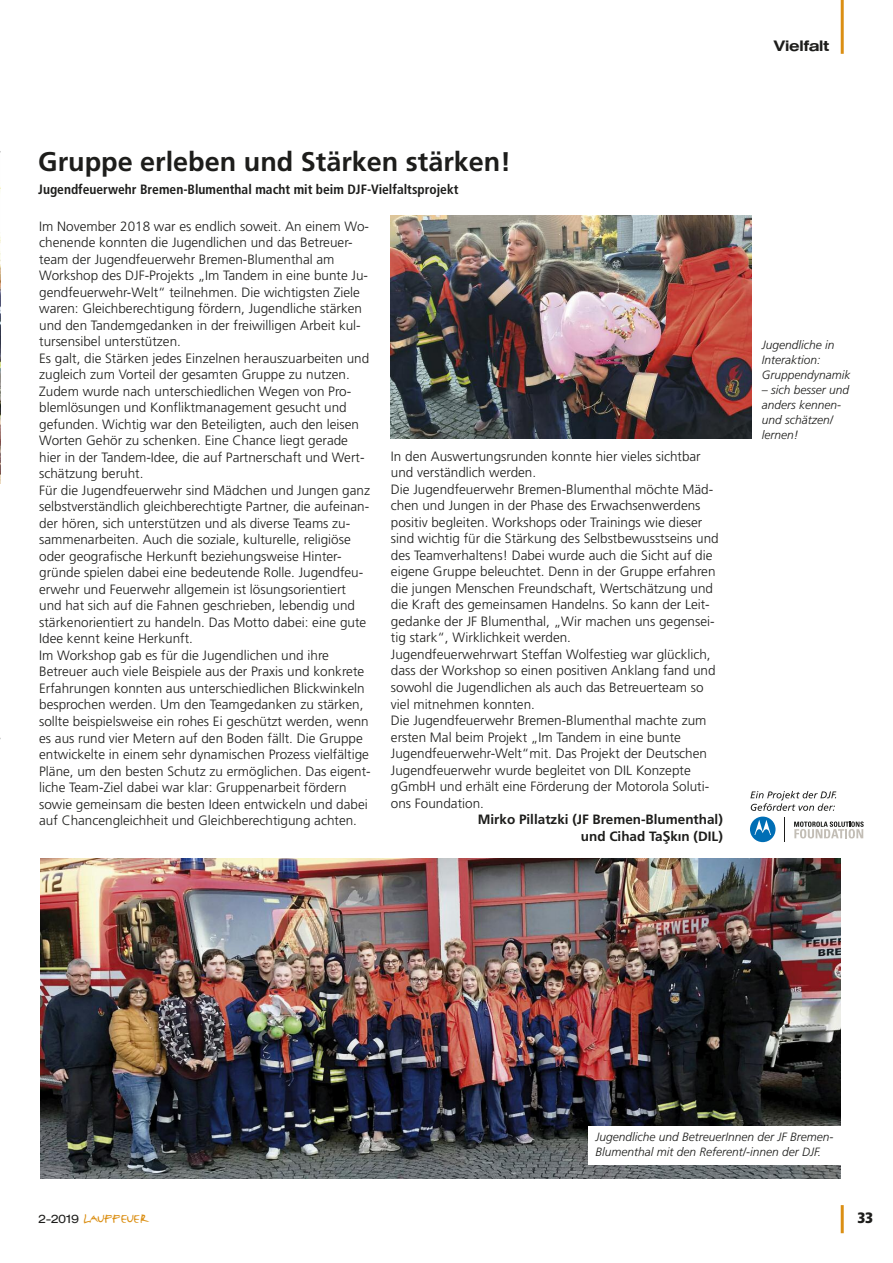
<style>
.page{position:relative;width:893px;height:1263px;background:#fff}
.page>*{position:absolute;margin:0;border:0;box-sizing:border-box;transform-origin:0 0}
.t1{font:27.75px "FF Justlefthand Caps";color:#db8f14}
.t2{font:700 27px "Frutiger";color:#1d1d1b}
.t3{font:500 15px "Helvetica Extended BQ";color:#1d1d1b}
.t4{font:900 condensed 15px "Frutiger";color:#1d1d1b}
.t5{font:300 13.5px/16.5px "Frutiger";color:#1d1d1b}
.t6{font:700 condensed 13.5px "Frutiger";color:#1d1d1b}
.t7{font:700 13.5px/16.5px "Frutiger";color:#1d1d1b;text-align:right}
.t8{font:italic 300 12px/15px "Frutiger";color:#1d1d1b}
.t9{font:300 12px "Helvetica Extended BQ";color:#1d1d1b}
.s1{font-family:"Lucida Grande"}
.s2{font-size:20.85px}
.s3{font-size:23.1px}
.s4{font-size:22.65px}
</style>
<div class="page">
<hr style="left:841px;top:0;width:3px;height:54px;background:#db8f14">
<hr style="left:841px;top:1205px;width:3px;height:28px;background:#db8f14">
<img style="left:0;top:152px;width:1px;height:331px">
<div style="left:750px;top:816px;width:25px;height:26px;background:#006eb5;border-radius:50%"></div>
<svg style="left:754px;top:820px;width:17px;height:15px"></svg>
<svg style="left:794px;top:821px;width:70px;height:17px"></svg>
<svg style="left:784px;top:817px;width:1px;height:25px"></svg>
<svg style="left:750px;top:791px;width:86px;height:20px"></svg>
<img style="left:41px;top:858px;width:799px;height:320px">
<img style="left:391px;top:215px;width:360px;height:223px">
<div style="left:588px;top:1126px;width:254px;height:38px;background:#fff"></div>
<p class="t3" style="left:773px;top:37px;width:57px">Vielfalt</p>
<h2 class="t2" style="left:38px;top:151px;width:474px">Gruppe erleben und Stärken stärken!</h2>
<p class="t6" style="left:38px;top:183px;width:422px">Jugendfeuerwehr Bremen-Blumenthal macht mit beim DJF-Vielfaltsprojekt</p>
<p class="t5" style="left:39px;top:219px;width:333px">Im November 2018 war es endlich soweit. An einem Wo&shy;chenende konnten die Jugendlichen und das Betreuer&shy;team der Jugendfeuerwehr Bremen-Blumenthal am Workshop des DJF-Projekts „Im Tandem in eine bunte Ju&shy;gendfeuerwehr-Welt“ teilnehmen. Die wichtigsten Ziele waren: Gleichberechtigung fördern, Jugendliche stärken und den Tandemgedanken in der freiwilligen Arbeit kul&shy;tursensibel unterstützen.<br>Es galt, die Stärken jedes Einzelnen herauszuarbeiten und zugleich zum Vorteil der gesamten Gruppe zu nutzen.<br>Zudem wurde nach unterschiedlichen Wegen von Pro&shy;blemlösungen und Konfliktmanagement gesucht und gefunden. Wichtig war den Beteiligten, auch den leisen Worten Gehör zu schenken. Eine Chance liegt gerade hier in der Tandem-Idee, die auf Partnerschaft und Wert&shy;schätzung beruht.<br>Für die Jugendfeuerwehr sind Mädchen und Jungen ganz selbstverständlich gleichberechtigte Partner, die aufeinan&shy;der hören, sich unterstützen und als diverse Teams zu&shy;sammenarbeiten. Auch die soziale, kulturelle, religiöse oder geografische Herkunft beziehungsweise Hinter&shy;gründe spielen dabei eine bedeutende Rolle. Jugendfeu&shy;erwehr und Feuerwehr allgemein ist lösungsorientiert und hat sich auf die Fahnen geschrieben, lebendig und stärkenorientiert zu handeln. Das Motto dabei: eine gute Idee kennt keine Herkunft.<br>Im Workshop gab es für die Jugendlichen und ihre Betreuer auch viele Beispiele aus der Praxis und konkrete Erfahrungen konnten aus unterschiedlichen Blickwinkeln besprochen werden. Um den Teamgedanken zu stärken, sollte beispielsweise ein rohes Ei geschützt werden, wenn es aus rund vier Metern auf den Boden fällt. Die Gruppe entwickelte in einem sehr dynamischen Prozess vielfältige Pläne, um den besten Schutz zu ermöglichen. Das eigent&shy;liche Team-Ziel dabei war klar: Gruppenarbeit fördern sowie gemeinsam die besten Ideen entwickeln und dabei auf Chancengleichheit und Gleichberechtigung achten.</p>
<p class="t5" style="left:391px;top:449px;width:329px">In den Auswertungsrunden konnte hier vieles sichtbar und verständlich werden.<br>Die Jugendfeuerwehr Bremen-Blumenthal möchte Mäd&shy;chen und Jungen in der Phase des Erwachsenwerdens positiv begleiten. Workshops oder Trainings wie dieser sind wichtig für die Stärkung des Selbstbewusstseins und des Teamverhaltens! Dabei wurde auch die Sicht auf die eigene Gruppe beleuchtet. Denn in der Gruppe erfahren die jungen Menschen Freundschaft, Wertschätzung und die Kraft des gemeinsamen Handelns. So kann der Leit&shy;gedanke der JF Blumenthal, „Wir machen uns gegensei&shy;tig stark“, Wirklichkeit werden.<br>Jugendfeuerwehrwart Steffan Wolfestieg war glücklich, dass der Workshop so einen positiven Anklang fand und sowohl die Jugendlichen als auch das Betreuerteam so viel mitnehmen konnten.<br>Die Jugendfeuerwehr Bremen-Blumenthal machte zum ersten Mal beim Projekt „Im Tandem in eine bunte Jugendfeuerwehr-Welt“mit. Das Projekt der Deutschen Jugendfeuerwehr wurde begleitet von DIL Konzepte gGmbH und erhält eine Förderung der Motorola Soluti&shy;ons Foundation.</p>
<p class="t7" style="left:478px;top:812px;width:247px">Mirko Pillatzki (JF Bremen-Blumenthal) und Cihad Ta<span class="s1">Ş</span>kın (DIL)</p>
<p class="t8" style="left:762px;top:338px;width:90px">Jugendliche in<br>Interaktion:<br>Gruppendynamik</p>
<p class="t8" style="left:762px;top:383px;width:89px">– sich besser und anders kennen&shy;und schätzen/ lernen!</p>
<p class="t9" style="left:39px;top:1212px;width:42px">2-2019</p>
<h1 class="t1" style="left:83px;top:1197px;width:67px">l<span class="s2">a</span>uff<span class="s3">e</span>u<span class="s4">e</span>r</h1>
<p class="t8" style="left:595px;top:1130px;width:240px">Jugendliche und BetreuerInnen der JF Bremen-<br>Blumenthal mit den Referent/-innen der DJF.</p>
<p class="t4" style="left:857px;top:1212px;width:17px">33</p>
</div>
